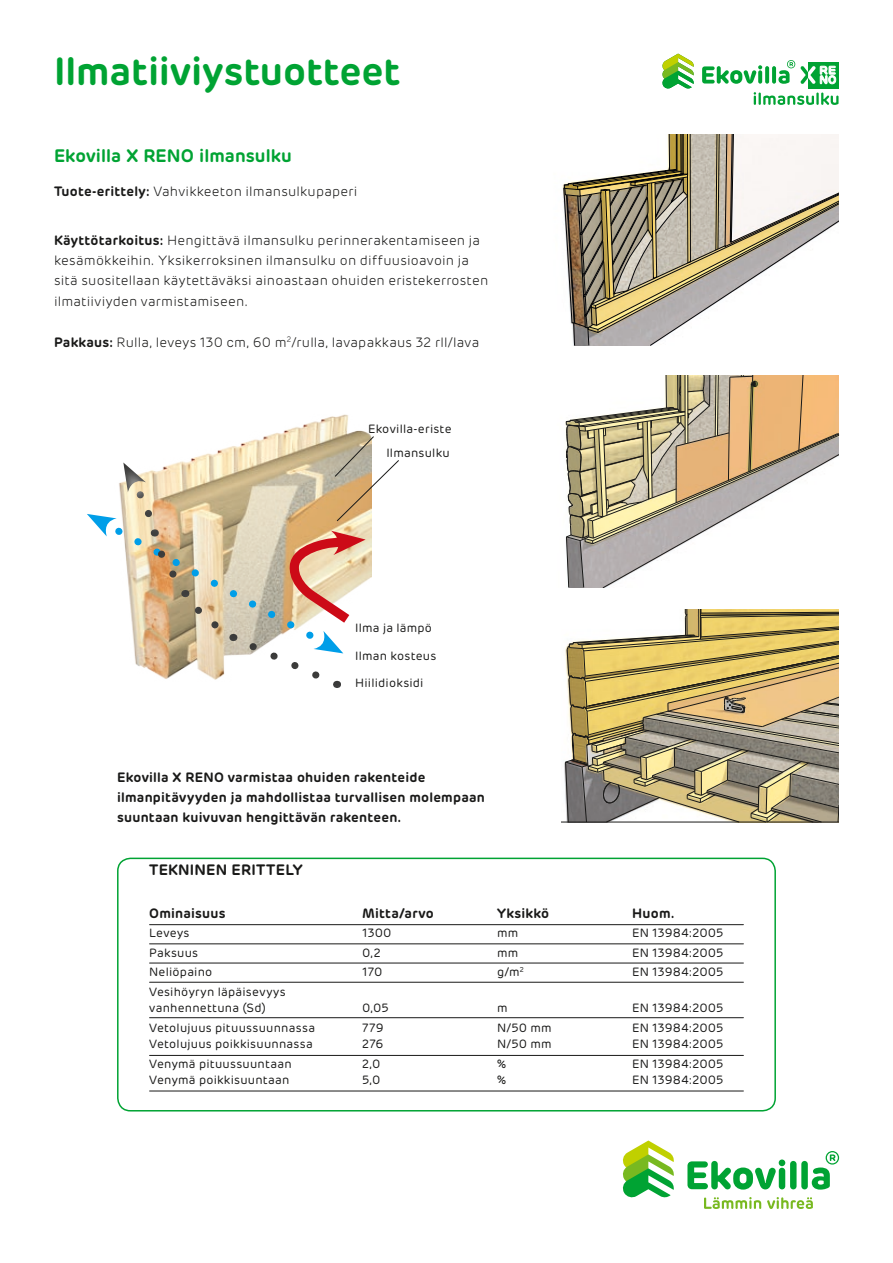
<style>
.page{position:relative;width:893px;height:1263px;background:#fff}
.page>*{position:absolute;margin:0;border:0;box-sizing:border-box;transform-origin:0 0}
.t1{font:600 39px "Rubrik";color:#00a333}
.t2{font:600 18px "Rubrik";letter-spacing:.005em;color:#00a333}
.t3{font:600 15px "Rubrik";letter-spacing:.01em;color:#191918}
.t4{font:300 13.5px/20.2px "Rubrik";letter-spacing:.015em;color:#191918}
.t5{font:600 13.5px/20.2px "Rubrik";letter-spacing:.015em;color:#191918}
.t6{font:12px/16.5px "Rubrik";letter-spacing:.02em;color:#191918}
.t7{font:12px "Rubrik";color:#191918}
.s1{font-weight:600}
</style>
<div class="page">
<svg style="left:622px;top:1140px;width:52px;height:58px"></svg>
<svg style="left:687px;top:1159px;width:98px;height:30px"></svg>
<div style="left:790px;top:1161px;width:6px;height:28px;background:#00a333;border-radius:3px"></div>
<div style="left:801px;top:1161px;width:7px;height:28px;background:#00a333;border-radius:3px"></div>
<svg style="left:812px;top:1151px;width:27px;height:38px"></svg>
<svg style="left:704px;top:1197px;width:57px;height:12px"></svg>
<svg style="left:767px;top:1197px;width:46px;height:12px"></svg>
<div style="left:117px;top:858px;width:659px;height:253px;border:2px solid #00a333;border-radius:13px"></div>
<hr style="left:150px;top:943px;width:593px;height:1px;background:#191918">
<hr style="left:150px;top:924px;width:593px;height:1px;background:#191918">
<hr style="left:150px;top:963px;width:593px;height:1px;background:#191918">
<hr style="left:150px;top:982px;width:593px;height:1px;background:#191918">
<hr style="left:150px;top:1017px;width:593px;height:1px;background:#191918">
<hr style="left:150px;top:1090px;width:593px;height:1px;background:#191918">
<hr style="left:150px;top:1055px;width:593px;height:1px;background:#191918">
<svg style="left:564px;top:135px;width:275px;height:211px"></svg>
<hr style="left:561px;top:822px;width:278px;height:1px;background:#191918">
<svg style="left:565px;top:610px;width:274px;height:452px"></svg>
<svg style="left:566px;top:375px;width:273px;height:212px"></svg>
<img style="left:267px;top:414px;width:104px;height:22px">
<svg style="left:87px;top:436px;width:312px;height:252px"></svg>
<svg style="left:662px;top:54px;width:32px;height:35px"></svg>
<div style="left:808px;top:62px;width:31px;height:26px;background:#00a333"></div>
<svg style="left:702px;top:60px;width:136px;height:45px"></svg>
<h1 class="t1" style="left:54px;top:46px;width:348px">I lmatiiviystuotteet</h1>
<h2 class="t2" style="left:54px;top:145px;width:102px">Ekovilla X REN</h2>
<h2 class="t2" style="left:181px;top:145px;width:113px">O ilmansulku</h2>
<p class="t4" style="left:54px;top:182px;width:305px"><span class="s1">Tuote-erittely:</span> Vahvikkeeton ilmansulkupaperi</p>
<p class="t4" style="left:54px;top:230px;width:436px"><span class="s1">Käyttötarkoitus:</span> Hengittävä ilmansulku perinnerakentamiseen ja kesämökkeihin. Yksikerroksinen ilmansulku on diffuusioavoin ja sitä suositellaan käytettäväksi ainoastaan ohuiden eristekerrosten ilmatiiviyden varmistamiseen.</p>
<p class="t4" style="left:54px;top:332px;width:427px"><span class="s1">Pakkaus:</span> Rulla, leveys 130 cm, 60 m<sup>2</sup>/rulla, lavapakkaus 32 rll/lava</p>
<p class="t6" style="left:368px;top:417px;width:85px;line-height:24px;text-align:right">Ekovilla-eriste<br>Ilmansulku</p>
<p class="t6" style="left:355px;top:619px;width:78px">Ilma ja lämpö</p>
<p class="t6" style="left:355px;top:647px;width:83px">Ilman kosteus</p>
<p class="t6" style="left:355px;top:675px;width:70px">Hiilidioksidi</p>
<p class="t5" style="left:117px;top:767px;width:369px;text-indent:97px">O varmistaa ohuiden rakenteide ilmanpitävyyden ja mahdollistaa turvallisen molempaan suuntaan kuivuvan hengittävän rakenteen.</p>
<p class="t5" style="left:117px;top:767px;width:79px">Ekovilla X REN</p>
<p class="t3" style="left:149px;top:860px;width:155px">Tekninen erittely</p>
<p class="t5" style="left:149px;top:903px;width:78px">Ominaisuus</p>
<p class="t5" style="left:362px;top:903px;width:109px">Mitta/arvo Y</p>
<p class="t5" style="left:506px;top:903px;width:44px">ksikkö</p>
<p class="t5" style="left:632px;top:903px;width:44px">Huom.</p>
<p class="t6" style="left:149px;top:925px;width:42px">Leveys</p>
<p class="t6" style="left:362px;top:925px;width:31px">1300</p>
<p class="t6" style="left:497px;top:925px;width:23px">mm</p>
<p class="t7" style="left:632px;top:926px;width:93px">EN 13984:2005</p>
<p class="t6" style="left:149px;top:944px;width:50px">Paksuus</p>
<p class="t6" style="left:362px;top:944px;width:20px">0,2</p>
<p class="t6" style="left:497px;top:944px;width:23px">mm</p>
<p class="t7" style="left:632px;top:945px;width:93px">EN 13984:2005</p>
<p class="t6" style="left:149px;top:964px;width:65px">Neliöpaino</p>
<p class="t6" style="left:362px;top:964px;width:22px">170</p>
<p class="t6" style="left:497px;top:964px;width:28px">g/m<sup>2</sup></p>
<p class="t7" style="left:632px;top:965px;width:93px">EN 13984:2005</p>
<p class="t6" style="left:149px;top:983px;width:138px">Vesihöyryn läpäisevyys vanhennettuna (Sd)</p>
<p class="t6" style="left:362px;top:1000px;width:28px">0,05</p>
<p class="t6" style="left:497px;top:1000px;width:12px">m</p>
<p class="t7" style="left:632px;top:1001px;width:93px">EN 13984:2005</p>
<p class="t6" style="left:149px;top:1019px;width:167px">Vetolujuus pituussuunnassa</p>
<p class="t6" style="left:362px;top:1019px;width:23px">779</p>
<p class="t6" style="left:497px;top:1019px;width:56px">N/50 mm</p>
<p class="t7" style="left:632px;top:1020px;width:93px">EN 13984:2005</p>
<p class="t6" style="left:149px;top:1036px;width:165px">Vetolujuus poikkisuunnassa</p>
<p class="t6" style="left:362px;top:1036px;width:23px">276</p>
<p class="t6" style="left:497px;top:1036px;width:56px">N/50 mm</p>
<p class="t7" style="left:632px;top:1037px;width:93px">EN 13984:2005</p>
<p class="t6" style="left:149px;top:1055px;width:144px">Venymä pituussuuntaan</p>
<p class="t6" style="left:362px;top:1055px;width:20px">2,0</p>
<p class="t6" style="left:497px;top:1055px;width:10px">%</p>
<p class="t7" style="left:632px;top:1056px;width:93px">EN 13984:2005</p>
<p class="t6" style="left:149px;top:1072px;width:142px">Venymä poikkisuuntaan</p>
<p class="t6" style="left:362px;top:1072px;width:20px">5,0</p>
<p class="t6" style="left:497px;top:1072px;width:10px">%</p>
<p class="t7" style="left:632px;top:1073px;width:93px">EN 13984:2005</p>
</div>
